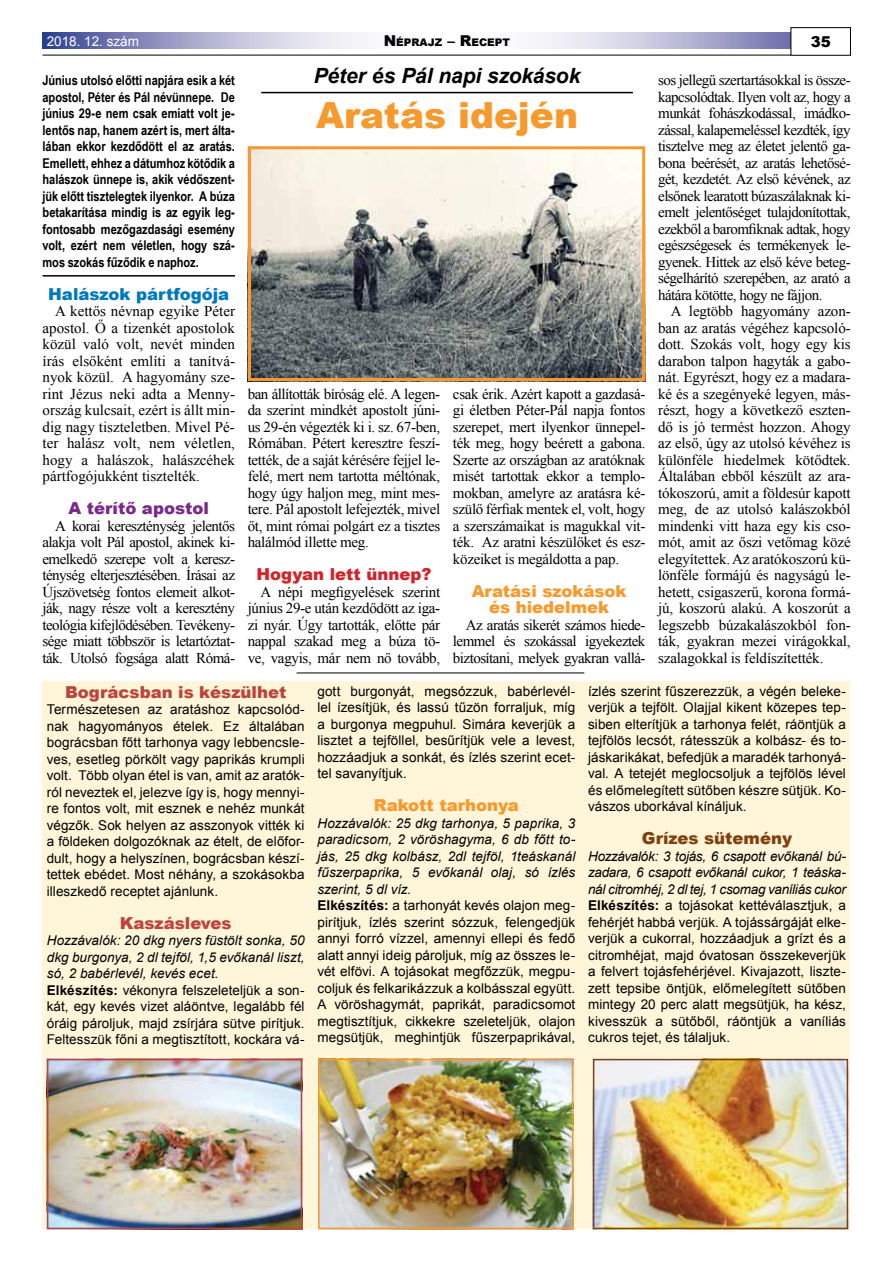
<style>
.page{position:relative;width:893px;height:1263px;background:#fff}
.page>*{position:absolute;margin:0;border:0;box-sizing:border-box;transform-origin:0 0}
.t1{font:900 36px "Arial";color:#f8992d}
.t2{font:italic 700 21px "Arial";letter-spacing:-.005em;color:#000}
.t3{font:900 16.5px/16.5px "Arial";color:#f8992d;text-align:center}
.t4{font:900 16.5px "Arial";color:#bd443d}
.t5{font:900 16.5px "Arial";color:#0078c0}
.t6{font:900 16.5px "Arial";color:#d2232a}
.t7{font:900 16.5px "Arial";color:#792989}
.t8{font:900 16.5px "Arial";color:#804110}
.t9{font:15px/16.5px "Times New Roman";letter-spacing:-.02em;color:#000;text-align:justify}
.t10{font:900 15px "Arial";color:#000}
.t11{font:13.5px/16.5px "Arial";letter-spacing:.005em;color:#000;text-align:justify}
.t12{font:700 13.5px/16.5px "Arial Narrow";color:#000;text-align:justify}
.t13{font:13.5px "Arial";color:#fff}
.t14{font:900 10.5px "Arial";color:#000}
.s1{font-size:15px}
.s2{font-style:italic}
.s3{font-weight:700}
</style>
<div class="page">
<svg style="left:43px;top:33px;width:748px;height:15px"></svg>
<div style="left:791px;top:27px;width:60px;height:28px;border:1px solid #000"></div>
<hr style="left:43px;top:55px;width:748px;height:1px;background:#000">
<hr style="left:43px;top:275px;width:192px;height:2px;background:#000">
<hr style="left:261px;top:92px;width:372px;height:1px;background:#000">
<div style="left:43px;top:682px;width:807px;height:547px;background:#fff5d9"></div>
<img style="left:252px;top:150px;width:389px;height:227px">
<div style="left:248px;top:146px;width:397px;height:235px;border:3px solid #f8992d"></div>
<img style="left:321px;top:1062px;width:249px;height:164px">
<div style="left:318px;top:1059px;width:255px;height:170px;border:2px solid #f8992d"></div>
<img style="left:50px;top:1062px;width:249px;height:164px">
<div style="left:47px;top:1059px;width:255px;height:170px;border:2px solid #bd443d"></div>
<img style="left:596px;top:1062px;width:249px;height:164px">
<div style="left:593px;top:1059px;width:255px;height:170px;border:2px solid #804110"></div>
<hr style="left:297px;top:673px;width:287px;height:1px;background:#000">
<p class="t13" style="left:47px;top:33px;width:94px">2018. 12. szám</p>
<p class="t14" style="left:384px;top:34px;width:128px"><span class="s1">N</span> ÉPRAJZ <span class="s1">– R</span>ECEPT</p>
<p class="t10" style="left:811px;top:31px;width:22px">35</p>
<p class="t12" style="left:43px;top:71px;width:194px">Június utolsó előtti napjára esik a két apostol, Péter és Pál névünnepe. De június 29-e nem csak emiatt volt je&shy;lentős nap, hanem azért is, mert álta&shy;lában ekkor kezdődött el az aratás.<br>Emellett, ehhez a dátumhoz kötődik a halászok ünnepe is, akik védőszent&shy;jük előtt tisztelegtek ilyenkor. A búza betakarítása mindig is az egyik leg&shy;fontosabb mezőgazdasági esemény volt, ezért nem véletlen, hogy szá&shy;mos szokás fűződik e naphoz.</p>
<p class="t5" style="left:48px;top:282px;width:182px">Halászok pártfogója</p>
<p class="t9" style="left:43px;top:303px;width:194px;text-indent:13px">A kettős névnap egyike Péter apostol. Ő a tizenkét apostolok közül való volt, nevét minden írás elsőként említi a tanítvá&shy;nyok közül. A hagyomány sze&shy;rint Jézus neki adta a Menny&shy;ország kulcsait, ezért is állt min&shy;dig nagy tiszteletben. Mivel Pé&shy;ter halász volt, nem véletlen, hogy a halászok, halászcéhek pártfogójukként tisztelték.</p>
<p class="t7" style="left:69px;top:496px;width:142px">A térítő apostol</p>
<p class="t9" style="left:43px;top:517px;width:194px;text-indent:13px">A korai kereszténység jelentős alakja volt Pál apostol, akinek ki&shy;emelkedő szerepe volt a keresz&shy;ténység elterjesztésében. Írásai az Újszövetség fontos elemeit alkot&shy;ják, nagy része volt a keresztény teológia kifejlődésében. Tevékeny&shy;sége miatt többször is letartóztat&shy;ták. Utolsó fogsága alatt Rómá-</p>
<h2 class="t2" style="left:314px;top:62px;width:268px">Péter és Pál napi szokások</h2>
<h1 class="t1" style="left:316px;top:89px;width:264px">Aratás idején</h1>
<p class="t9" style="left:658px;top:72px;width:194px">sos jellegű szertartásokkal is össze&shy;kapcsolódtak. Ilyen volt az, hogy a munkát fohászkodással, imádko&shy;zással, kalapemeléssel kezdték, így tisztelve meg az életet jelentő ga&shy;bona beérését, az aratás lehetősé&shy;gét, kezdetét. Az első kévének, az elsőnek learatott búzaszálaknak ki&shy;emelt jelentőséget tulajdonítottak, ezekből a baromfiknak adtak, hogy egészségesek és termékenyek le&shy;gyenek. Hittek az első kéve beteg&shy;ségelhárító szerepében, az arató a hátára kötötte, hogy ne fájjon.</p>
<p class="t9" style="left:658px;top:303px;width:194px;text-indent:13px">A legtöbb hagyomány azon&shy;ban az aratás végéhez kapcsoló&shy;dott. Szokás volt, hogy egy kis darabon talpon hagyták a gabo&shy;nát. Egyrészt, hogy ez a madara&shy;ké és a szegényeké legyen, más&shy;részt, hogy a következő eszten&shy;dő is jó termést hozzon. Ahogy az első, úgy az utolsó kévéhez is különféle hiedelmek kötődtek.<br>Általában ebből készült az ara&shy;tókoszorú, amit a földesúr kapott meg, de az utolsó kalászokból mindenki vitt haza egy kis cso&shy;mót, amit az őszi vetőmag közé elegyítettek. Az aratókoszorú kü&shy;lönféle formájú és nagyságú le&shy;hetett, csigaszerű, korona formá&shy;jú, koszorú alakú. A koszorút a legszebb búzakalászokból fon&shy;ták, gyakran mezei virágokkal, szalagokkal is feldíszítették.</p>
<p class="t9" style="left:248px;top:385px;width:194px">ban állították bíróság elé. A legen&shy;da szerint mindkét apostolt júni&shy;us 29-én végezték ki i. sz. 67-ben, Rómában. Pétert keresztre feszí&shy;tették, de a saját kérésére fejjel le&shy;felé, mert nem tartotta méltónak, hogy úgy haljon meg, mint mes&shy;tere. Pál apostolt lefejezték, mivel őt, mint római polgárt ez a tisztes halálmód illette meg.</p>
<p class="t6" style="left:256px;top:562px;width:177px">Hogyan lett ünnep?</p>
<p class="t9" style="left:248px;top:583px;width:194px;text-indent:13px">A népi megfigyelések szerint június 29-e után kezdődött az iga&shy;zi nyár. Úgy tartották, előtte pár nappal szakad meg a búza tö&shy;ve, vagyis, már nem nő tovább,</p>
<p class="t9" style="left:453px;top:385px;width:194px">csak érik. Azért kapott a gazdasá&shy;gi életben Péter-Pál napja fontos szerepet, mert ilyenkor ünnepel&shy;ték meg, hogy beérett a gabona.<br>Szerte az országban az aratóknak misét tartottak ekkor a templo&shy;mokban, amelyre az aratásra ké&shy;szülő férfiak mentek el, volt, hogy a szerszámaikat is magukkal vit&shy;ték. Az aratni készülőket és esz&shy;közeiket is megáldotta a pap.</p>
<p class="t3" style="left:472px;top:582px;width:156px">Aratási szokások és hiedelmek</p>
<p class="t9" style="left:453px;top:616px;width:194px;text-indent:13px">Az aratás sikerét számos hiede&shy;lemmel és szokással igyekeztek biztosítani, melyek gyakran vallá-</p>
<p class="t4" style="left:65px;top:680px;width:223px">Bográcsban is készülhet</p>
<p class="t11" style="left:47px;top:701px;width:259px">Természetesen az aratáshoz kapcsolód&shy;nak hagyományos ételek. Ez általában bográcsban főtt tarhonya vagy lebbencsle&shy;ves, esetleg pörkölt vagy paprikás krumpli volt. Több olyan étel is van, amit az aratók&shy;ról neveztek el, jelezve így is, hogy mennyi&shy;re fontos volt, mit esznek e nehéz munkát végzők. Sok helyen az asszonyok vitték ki a földeken dolgozóknak az ételt, de előfor&shy;dult, hogy a helyszínen, bográcsban készí&shy;tettek ebédet. Most néhány, a szokásokba illeszkedő receptet ajánlunk.</p>
<p class="t4" style="left:120px;top:911px;width:113px">Kaszásleves</p>
<p class="t11" style="left:47px;top:932px;width:259px;text-align:left"><span class="s2">Hozzávalók: 20 dkg nyers füstölt sonka, 50 dkg burgonya, 2 dl tejföl, 1,5 evőkanál liszt, só, 2 babérlevél, kevés ecet.<br></span><span class="s3">Elkészítés:</span> vékonyra felszeleteljük a son&shy;kát, egy kevés vizet aláöntve, legalább fél óráig pároljuk, majd zsírjára sütve pirítjuk.<br>Feltesszük főni a megtisztított, kockára vá-</p>
<p class="t11" style="left:317px;top:683px;width:259px">gott burgonyát, megsózzuk, babérlevél&shy;lel ízesítjük, és lassú tűzön forraljuk, míg a burgonya megpuhul. Simára keverjük a lisztet a tejföllel, besűrítjük vele a levest, hozzáadjuk a sonkát, és ízlés szerint ecet&shy;tel savanyítjuk.</p>
<p class="t3" style="left:374px;top:797px;width:146px">Rakott tarhonya</p>
<p class="t11" style="left:317px;top:815px;width:259px;text-align:left"><span class="s2">Hozzávalók: 25 dkg tarhonya, 5 paprika, 3 paradicsom, 2 vöröshagyma, 6 db főtt to&shy;jás, 25 dkg kolbász, 2dl tejföl, 1teáskanál fűszerpaprika, 5 evőkanál olaj, só ízlés szerint, 5 dl víz.<br></span><span class="s3">Elkészítés:</span> a tarhonyát kevés olajon meg&shy;pirítjuk, ízlés szerint sózzuk, felengedjük annyi forró vízzel, amennyi ellepi és fedő alatt annyi ideig pároljuk, míg az összes le&shy;vét elfövi. A tojásokat megfőzzük, megpu&shy;coljuk és felkarikázzuk a kolbásszal együtt.<br>A vöröshagymát, paprikát, paradicsomot megtisztítjuk, cikkekre szeleteljük, olajon megsütjük, meghintjük fűszerpaprikával,</p>
<p class="t11" style="left:588px;top:683px;width:259px">ízlés szerint fűszerezzük, a végén beleke&shy;verjük a tejfölt. Olajjal kikent közepes tep&shy;siben elterítjük a tarhonya felét, ráöntjük a tejfölös lecsót, rátesszük a kolbász- és to&shy;jáskarikákat, befedjük a maradék tarhonyá&shy;val. A tetejét meglocsoljuk a tejfölös lével és előmelegített sütőben készre sütjük. Ko&shy;vászos uborkával kínáljuk.</p>
<p class="t8" style="left:642px;top:826px;width:152px">Grízes sütemény</p>
<p class="t11" style="left:588px;top:848px;width:259px"><span class="s2">Hozzávalók: 3 tojás, 6 csapott evőkanál bú&shy;zadara, 6 csapott evőkanál cukor, 1 teáska&shy;nál citromhéj, 2 dl tej, 1 csomag vaníliás cukor </span><span class="s3">Elkészítés:</span> a tojásokat kettéválasztjuk, a fehérjét habbá verjük. A tojássárgáját elke&shy;verjük a cukorral, hozzáadjuk a grízt és a citromhéjat, majd óvatosan összekeverjük a felvert tojásfehérjével. Kivajazott, liszte&shy;zett tepsibe öntjük, előmelegített sütőben mintegy 20 perc alatt megsütjük, ha kész, kivesszük a sütőből, ráöntjük a vaníliás cukros tejet, és tálaljuk.</p>
</div>
